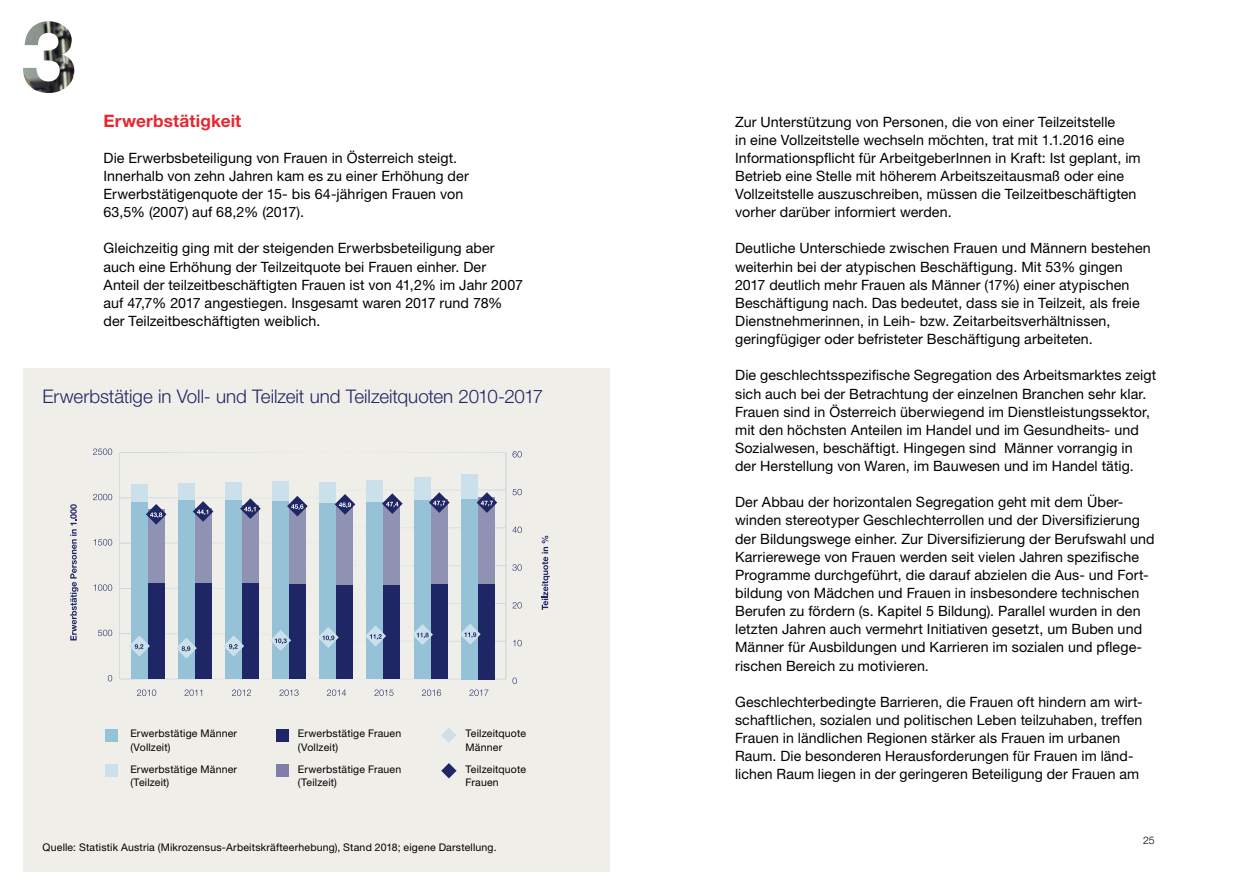
<style>
.page{position:relative;width:1259px;height:893px;background:#fff}
.page>*{position:absolute;margin:0;border:0;box-sizing:border-box;transform-origin:0 0}
.t1{font:300 18.75px "Helvetica Neue LT Std";letter-spacing:-.005em;color:#1f2665}
.Überschrift_4_bold_11_5pt_red{font:700 17.25px "Helvetica Neue LT Std";letter-spacing:.01em;color:#e62730}
.Fließtext_roman_9_5pt{font:14.25px/18.1px "Helvetica Neue LT Std";letter-spacing:.005em;color:#000}
.t2{font:10.5px/13.5px "Helvetica Neue LT Std";letter-spacing:.02em;color:#000}
.t3{font:300 10.5px "Helvetica Neue";color:#000}
</style>
<div class="page">
<img style="left:23px;top:21px;width:51px;height:72px">
<div style="left:23px;top:369px;width:587px;height:503px;background:#efeee9"></div>
<svg style="left:70px;top:504px;width:8px;height:136px"></svg>
<svg style="left:542px;top:536px;width:8px;height:74px"></svg>
<svg style="left:108px;top:675px;width:4px;height:6px"></svg>
<svg style="left:98px;top:630px;width:14px;height:6px"></svg>
<svg style="left:94px;top:584px;width:18px;height:7px"></svg>
<svg style="left:94px;top:539px;width:18px;height:6px"></svg>
<svg style="left:93px;top:494px;width:19px;height:6px"></svg>
<svg style="left:93px;top:448px;width:19px;height:7px"></svg>
<svg style="left:512px;top:678px;width:5px;height:6px"></svg>
<svg style="left:513px;top:640px;width:9px;height:6px"></svg>
<svg style="left:512px;top:602px;width:10px;height:6px"></svg>
<svg style="left:512px;top:564px;width:10px;height:7px"></svg>
<svg style="left:512px;top:527px;width:10px;height:6px"></svg>
<svg style="left:512px;top:451px;width:10px;height:6px"></svg>
<svg style="left:512px;top:489px;width:10px;height:6px"></svg>
<hr style="left:506px;top:453px;width:1px;height:226px;background:#96c2d7">
<hr style="left:120px;top:453px;width:1px;height:226px;background:#fff">
<hr style="left:120px;top:679px;width:329px;height:1px;background:#fff">
<hr style="left:120px;top:633px;width:329px;height:1px;background:#fff">
<hr style="left:120px;top:588px;width:329px;height:1px;background:#fff">
<hr style="left:120px;top:543px;width:329px;height:1px;background:#fff">
<hr style="left:120px;top:498px;width:329px;height:1px;background:#fff">
<hr style="left:120px;top:452px;width:329px;height:1px;background:#fff">
<svg style="left:137px;top:689px;width:19px;height:7px"></svg>
<svg style="left:184px;top:689px;width:18px;height:7px"></svg>
<svg style="left:232px;top:689px;width:19px;height:7px"></svg>
<svg style="left:279px;top:689px;width:19px;height:7px"></svg>
<svg style="left:327px;top:689px;width:19px;height:7px"></svg>
<svg style="left:374px;top:689px;width:19px;height:7px"></svg>
<svg style="left:422px;top:689px;width:19px;height:7px"></svg>
<svg style="left:469px;top:689px;width:19px;height:7px"></svg>
<hr style="left:225px;top:641px;width:280px;height:1px;background:#fff">
<hr style="left:225px;top:452px;width:280px;height:1px;background:#fff">
<hr style="left:225px;top:565px;width:280px;height:1px;background:#fff">
<hr style="left:225px;top:490px;width:280px;height:1px;background:#fff">
<hr style="left:225px;top:528px;width:280px;height:1px;background:#fff">
<hr style="left:225px;top:679px;width:280px;height:1px;background:#fff">
<hr style="left:225px;top:603px;width:280px;height:1px;background:#fff">
<div style="left:148px;top:510px;width:17px;height:74px;background:#8f92b2"></div>
<div style="left:195px;top:508px;width:17px;height:75px;background:#8f92b2"></div>
<div style="left:242px;top:506px;width:17px;height:78px;background:#8f92b2"></div>
<div style="left:289px;top:505px;width:17px;height:79px;background:#8f92b2"></div>
<div style="left:336px;top:503px;width:17px;height:83px;background:#8f92b2"></div>
<div style="left:383px;top:502px;width:17px;height:84px;background:#8f92b2"></div>
<div style="left:430px;top:499px;width:17px;height:86px;background:#8f92b2"></div>
<div style="left:478px;top:497px;width:17px;height:87px;background:#8f92b2"></div>
<div style="left:148px;top:584px;width:17px;height:95px;background:#1f2665"></div>
<div style="left:195px;top:583px;width:17px;height:96px;background:#1f2665"></div>
<div style="left:242px;top:584px;width:17px;height:95px;background:#1f2665"></div>
<div style="left:289px;top:584px;width:17px;height:95px;background:#1f2665"></div>
<div style="left:336px;top:586px;width:17px;height:93px;background:#1f2665"></div>
<div style="left:383px;top:586px;width:17px;height:93px;background:#1f2665"></div>
<div style="left:430px;top:585px;width:17px;height:94px;background:#1f2665"></div>
<div style="left:478px;top:584px;width:17px;height:95px;background:#1f2665"></div>
<div style="left:131px;top:484px;width:17px;height:18px;background:#cae0eb"></div>
<div style="left:178px;top:483px;width:17px;height:18px;background:#cae0eb"></div>
<div style="left:225px;top:482px;width:17px;height:18px;background:#cae0eb"></div>
<div style="left:272px;top:481px;width:17px;height:21px;background:#cae0eb"></div>
<div style="left:319px;top:482px;width:17px;height:21px;background:#cae0eb"></div>
<div style="left:366px;top:480px;width:17px;height:22px;background:#cae0eb"></div>
<div style="left:413px;top:477px;width:17px;height:23px;background:#cae0eb"></div>
<div style="left:461px;top:475px;width:17px;height:24px;background:#cae0eb"></div>
<div style="left:131px;top:502px;width:17px;height:177px;background:#96c2d7"></div>
<div style="left:178px;top:501px;width:17px;height:178px;background:#96c2d7"></div>
<div style="left:225px;top:500px;width:17px;height:179px;background:#96c2d7"></div>
<div style="left:272px;top:502px;width:17px;height:177px;background:#96c2d7"></div>
<div style="left:319px;top:503px;width:17px;height:176px;background:#96c2d7"></div>
<div style="left:366px;top:502px;width:17px;height:177px;background:#96c2d7"></div>
<div style="left:413px;top:500px;width:17px;height:179px;background:#96c2d7"></div>
<div style="left:461px;top:499px;width:17px;height:180px;background:#96c2d7"></div>
<svg style="left:476px;top:492px;width:21px;height:21px"></svg>
<svg style="left:429px;top:492px;width:20px;height:21px"></svg>
<svg style="left:382px;top:493px;width:21px;height:21px"></svg>
<svg style="left:335px;top:494px;width:20px;height:21px"></svg>
<svg style="left:287px;top:496px;width:21px;height:20px"></svg>
<svg style="left:240px;top:498px;width:21px;height:21px"></svg>
<svg style="left:193px;top:501px;width:20px;height:21px"></svg>
<svg style="left:146px;top:504px;width:20px;height:21px"></svg>
<svg style="left:460px;top:624px;width:20px;height:20px"></svg>
<svg style="left:412px;top:624px;width:21px;height:21px"></svg>
<svg style="left:365px;top:626px;width:21px;height:20px"></svg>
<svg style="left:318px;top:627px;width:21px;height:21px"></svg>
<svg style="left:270px;top:630px;width:21px;height:21px"></svg>
<svg style="left:224px;top:636px;width:20px;height:20px"></svg>
<svg style="left:176px;top:638px;width:21px;height:20px"></svg>
<svg style="left:129px;top:636px;width:21px;height:20px"></svg>
<div style="left:105px;top:764px;width:13px;height:13px;background:#cce0eb"></div>
<svg style="left:441px;top:763px;width:15px;height:15px"></svg>
<div style="left:105px;top:729px;width:13px;height:12px;background:#96c2d7"></div>
<div style="left:276px;top:729px;width:13px;height:12px;background:#1f2665"></div>
<svg style="left:441px;top:728px;width:15px;height:15px"></svg>
<div style="left:276px;top:764px;width:13px;height:13px;background:#7f7daa"></div>
<h2 class="Überschrift_4_bold_11_5pt_red" style="left:103px;top:110px;width:139px">Erwerbstätigkeit</h2>
<p class="Fließtext_roman_9_5pt" style="left:103px;top:148px;width:367px">Die Erwerbsbeteiligung von Frauen in Österreich steigt.<br>Innerhalb von zehn Jahren kam es zu einer Erhöhung der Erwerbstätigenquote der 15- bis 64-jährigen Frauen von 63,5% (2007) auf 68,2% (2017).</p>
<p class="Fließtext_roman_9_5pt" style="left:103px;top:239px;width:421px">Gleichzeitig ging mit der steigenden Erwerbsbeteiligung aber auch eine Erhöhung der Teilzeitquote bei Frauen einher. Der Anteil der teilzeitbeschäftigten Frauen ist von 41,2% im Jahr 2007 auf 47,7% 2017 angestiegen. Insgesamt waren 2017 rund 78% der Teilzeitbeschäftigten weiblich.</p>
<h1 class="t1" style="left:43px;top:385px;width:502px">Erwerbstätige in Voll- und Teilzeit und Teilzeitquoten 2010-2017</h1>
<p class="t2" style="left:130px;top:726px;width:108px">Erwerbstätige Männer (Vollzeit)</p>
<p class="t2" style="left:130px;top:762px;width:108px">Erwerbstätige Männer (Teilzeit)</p>
<p class="t2" style="left:298px;top:726px;width:105px">Erwerbstätige Frauen (Vollzeit)</p>
<p class="t2" style="left:298px;top:762px;width:105px">Erwerbstätige Frauen (Teilzeit)</p>
<p class="t2" style="left:465px;top:726px;width:62px">Teilzeitquote<br>Männer</p>
<p class="t2" style="left:465px;top:762px;width:62px">Teilzeitquote<br>Frauen</p>
<p class="Fließtext_roman_9_5pt" style="left:735px;top:112px;width:407px">Zur Unterstützung von Personen, die von einer Teilzeitstelle<br>in eine Vollzeitstelle wechseln möchten, trat mit 1.1.2016 eine Informationspflicht für ArbeitgeberInnen in Kraft: Ist geplant, im Betrieb eine Stelle mit höherem Arbeitszeitausmaß oder eine Vollzeitstelle auszuschreiben, müssen die Teilzeitbeschäftigten vorher darüber informiert werden.</p>
<p class="Fließtext_roman_9_5pt" style="left:735px;top:239px;width:417px">Deutliche Unterschiede zwischen Frauen und Männern bestehen weiterhin bei der atypischen Beschäftigung. Mit 53% gingen 2017 deutlich mehr Frauen als Männer (17%) einer atypischen Beschäftigung nach. Das bedeutet, dass sie in Teilzeit, als freie Dienstnehmerinnen, in Leih- bzw. Zeitarbeitsverhältnissen, geringfügiger oder befristeter Beschäftigung arbeiteten.</p>
<p class="Fließtext_roman_9_5pt" style="left:735px;top:366px;width:422px">Die geschlechtsspezifische Segregation des Arbeitsmarktes zeigt sich auch bei der Betrachtung der einzelnen Branchen sehr klar.<br>Frauen sind in Österreich überwiegend im Dienstleistungssektor, mit den höchsten Anteilen im Handel und im Gesundheits- und Sozialwesen, beschäftigt. Hingegen sind Männer vorrangig in der Herstellung von Waren, im Bauwesen und im Handel tätig.</p>
<p class="Fließtext_roman_9_5pt" style="left:735px;top:493px;width:421px">Der Abbau der horizontalen Segregation geht mit dem Über&shy;winden stereotyper Geschlechterrollen und der Diversifizierung der Bildungswege einher. Zur Diversifizierung der Berufswahl und Karrierewege von Frauen werden seit vielen Jahren spezifische Programme durchgeführt, die darauf abzielen die Aus- und Fort&shy;bildung von Mädchen und Frauen in insbesondere technischen Berufen zu fördern (s. Kapitel 5 Bildung). Parallel wurden in den letzten Jahren auch vermehrt Initiativen gesetzt, um Buben und Männer für Ausbildungen und Karrieren im sozialen und pflege&shy;rischen Bereich zu motivieren.</p>
<p class="Fließtext_roman_9_5pt" style="left:735px;top:692px;width:409px">Geschlechterbedingte Barrieren, die Frauen oft hindern am wirt&shy;schaftlichen, sozialen und politischen Leben teilzuhaben, treffen Frauen in ländlichen Regionen stärker als Frauen im urbanen Raum. Die besonderen Herausforderungen für Frauen im länd&shy;lichen Raum liegen in der geringeren Beteiligung der Frauen am</p>
<p class="t3" style="left:121px;top:834px;width:13px">24</p>
<p class="t3" style="left:1143px;top:834px;width:13px">25</p>
<p class="t2" style="left:43px;top:840px;width:455px">Quelle: Statistik Austria (Mikrozensus-Arbeitskräfteerhebung), Stand 2018; eigene Darstellung.</p>
</div>
